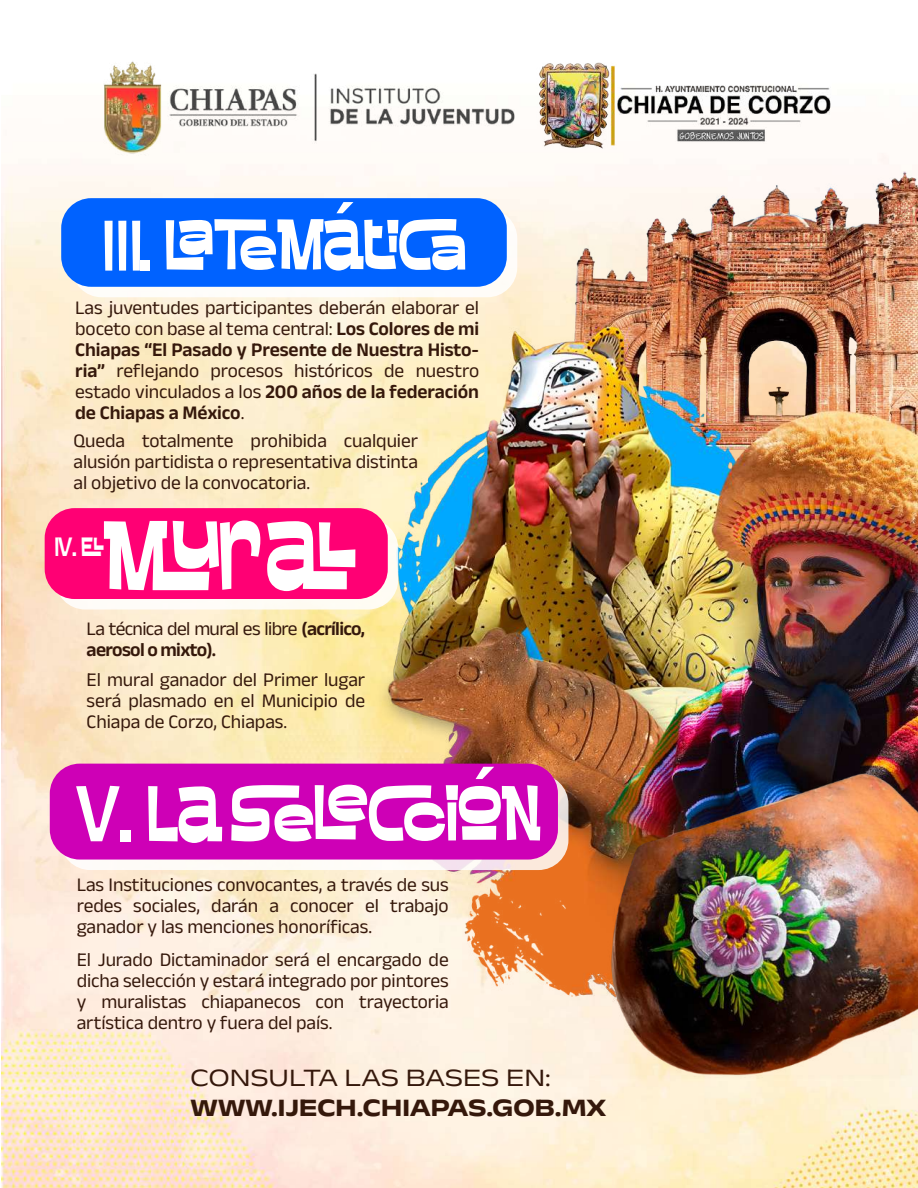
<style>
.page{position:relative;width:918px;height:1188px;background:#fff}
.page>*{position:absolute;margin:0;border:0;box-sizing:border-box;transform-origin:0 0}
.t1{font:99.75px "Amigos";color:#fff}
.t2{font:79.35px "Amigos";color:#fff}
.t3{font:72.6px "Amigos";letter-spacing:-.005em;color:#fff}
.t4{font:26.4px "Amigos";color:#fff}
.t5{font:700 25.5px "Anek Latin Expanded";letter-spacing:-.02em;color:#35180b}
.t6{font:25.5px "Anek Latin Expanded";letter-spacing:-.02em;color:#35180b}
.t7{font:19.5px/21px "Anek Latin";letter-spacing:-.005em;color:#35180b;text-align:justify}
.t8{font:19.5px "Anek Latin";letter-spacing:-.035em;color:#35180b}
.t9{font:600 19.5px "Anek Latin";letter-spacing:-.035em;color:#35180b}
.s1{font-weight:600}
.s2{font-size:80.7px}
</style>
<div class="page">
<img style="left:2px;top:175px;width:916px;height:1013px">
<img style="left:307px;top:153px;width:611px;height:903px">
<img style="left:579px;top:768px;width:339px;height:341px">
<div style="left:55px;top:519px;width:343px;height:91px;background:#fefcf5;border-radius:30px"></div>
<div style="left:45px;top:508px;width:343px;height:91px;background:#ff0074;border-radius:30px"></div>
<div style="left:72px;top:209px;width:445px;height:88px;background:#fff;border-radius:30px"></div>
<div style="left:61px;top:198px;width:446px;height:89px;background:#0062ff;border-radius:30px"></div>
<img style="left:103px;top:61px;width:767px;height:96px">
<svg style="left:60px;top:774px;width:508px;height:96px;fill:#fefbf6"></svg>
<div style="left:50px;top:764px;width:508px;height:96px;background:#ce00b6;border-radius:30px"></div>
<h3 class="t3" style="left:103px;top:200px;width:366px">III. LATEMÁTICA</h3>
<p class="t7" style="left:75px;top:296px;width:405px">Las juventudes participantes deberán elaborar el boceto con base al tema central: <span class="s1">Los Colores de mi Chiapas “El Pasado y Presente de Nuestra Histo&shy;ria”</span> reflejando procesos históricos de nuestro estado vinculados a los <span class="s1">200 años de la federación de Chiapas a México</span>.</p>
<p class="t7" style="left:74px;top:429px;width:346px">Queda totalmente prohibida cualquier alusión partidista o representativa distinta al objetivo de la convocatoria.</p>
<h1 class="t1" style="left:102px;top:495px;width:258px">MURAL</h1>
<h3 class="t4" style="left:55px;top:531px;width:51px">IV. EL</h3>
<p class="t8" style="left:87px;top:616px;width:280px">La técnica del mural es libre <span class="s1">(acrílico,</span></p>
<p class="t9" style="left:87px;top:637px;width:131px">aerosol o mixto).</p>
<p class="t7" style="left:87px;top:668px;width:280px">El mural ganador del Primer lugar será plasmado en el Municipio de Chiapa de Corzo, Chiapas.</p>
<h2 class="t2" style="left:74px;top:765px;width:470px"><span class="s2">V. LA</span>SELECCIÓN</h2>
<p class="t7" style="left:77px;top:873px;width:374px">Las Instituciones convocantes, a través de sus redes sociales, darán a conocer el trabajo ganador y las menciones honoríficas.</p>
<p class="t7" style="left:77px;top:948px;width:374px">El Jurado Dictaminador será el encargado de dicha selección y estará integrado por pintores y muralistas chiapanecos con trayectoria artística dentro y fuera del país.</p>
<h3 class="t6" style="left:190px;top:1061px;width:362px">CONSULTA LAS BASES EN:</h3>
<h3 class="t5" style="left:190px;top:1090px;width:418px">WWW.IJECH.CHIAPAS.GOB.MX</h3>
</div>
